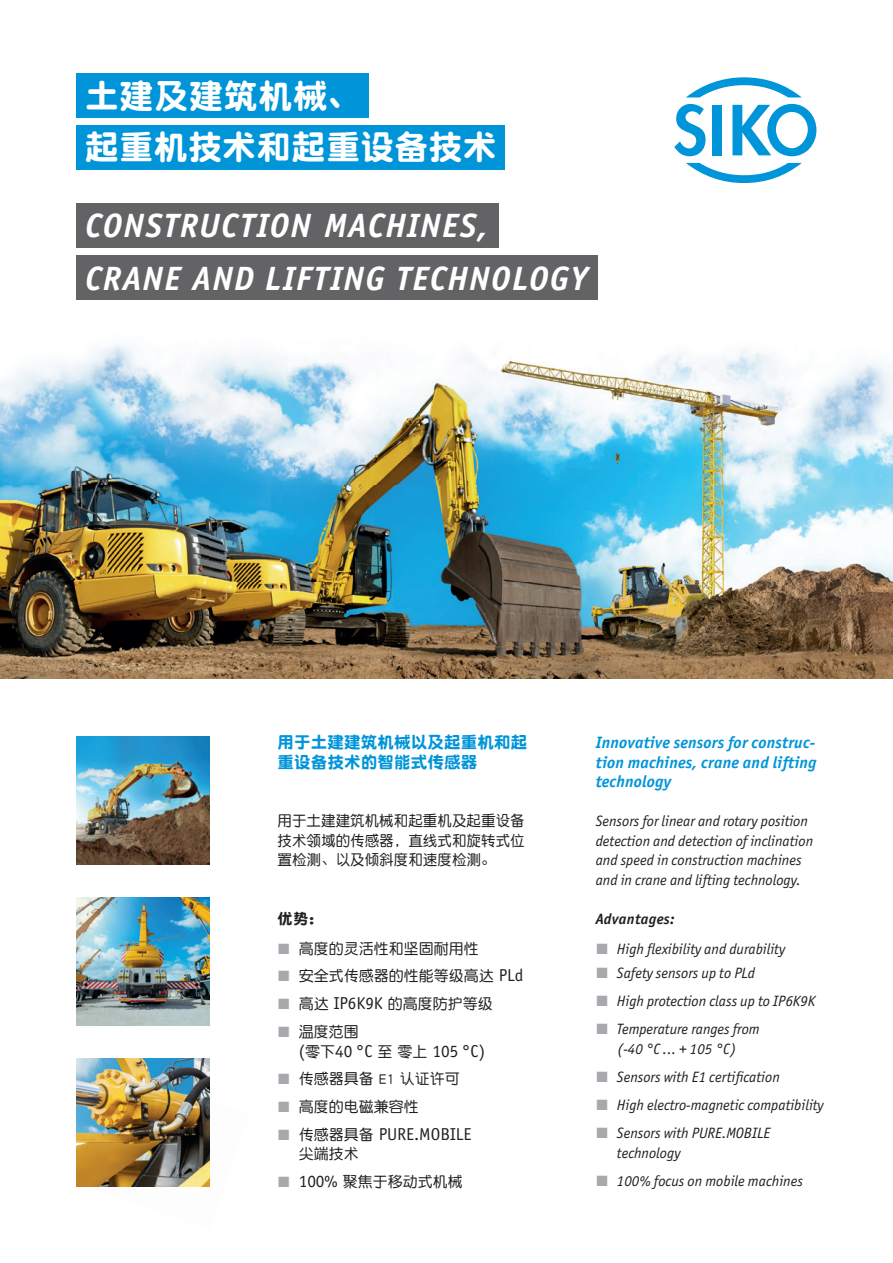
<style>
.page{position:relative;width:893px;height:1263px;background:#fff}
.page>*{position:absolute;margin:0;border:0;box-sizing:border-box;transform-origin:0 0}
.t1{font:italic 700 33.75px/52.7px "Officina Sans ITC Pro";letter-spacing:.04em;color:#fff}
.t2{font:33.75px/51.3px "DF Yuan GB W9";letter-spacing:.025em;color:#fff}
.t3{font:17.25px "Officina Sans ITC Pro";color:#231f20}
.t4{font:italic 700 16.5px/19.5px "Officina Sans ITC Pro";letter-spacing:.01em;color:#0095d9;text-align:justify}
.t5{font:16.5px/19.5px "DF Yuan GB W9";letter-spacing:.01em;color:#0095d9}
.t6{font:italic 15px/28.2px "Officina Sans ITC Pro";color:#231f20}
.t7{font:15px/27.8px "DF Yuan GB W5";color:#231f20}
.t8{font:italic 700 15px "Officina Sans ITC Pro";letter-spacing:.02em;color:#231f20}
.t9{font:15px "DF Yuan GB W9";color:#231f20}
.s1{font-family:"Officina Sans ITC Pro";font-size:17.25px}
.s2{font-family:"DF Yuan GB W5";font-size:15px}
</style>
<div class="page">
<img style="left:0;top:293px;width:893px;height:386px">
<svg style="left:674px;top:104px;width:32px;height:52px"></svg>
<div style="left:712px;top:105px;width:10px;height:50px;background:#0095d9"></div>
<svg style="left:686px;top:77px;width:115px;height:20px"></svg>
<svg style="left:686px;top:163px;width:116px;height:20px"></svg>
<svg style="left:732px;top:104px;width:84px;height:52px"></svg>
<img style="left:209px;top:1070px;width:1px;height:117px">
<div style="left:77px;top:74px;width:292px;height:44px;background:#0095d9"></div>
<div style="left:77px;top:125px;width:428px;height:44px;background:#0095d9"></div>
<img style="left:77px;top:737px;width:132px;height:128px">
<img style="left:77px;top:898px;width:132px;height:128px">
<img style="left:77px;top:1059px;width:132px;height:128px">
<div style="left:77px;top:203px;width:422px;height:44px;background:#636366"></div>
<div style="left:77px;top:256px;width:521px;height:44px;background:#636366"></div>
<h1 class="t2" style="left:85px;top:70px;width:413px">土建及建筑机械、<br>起重机技术和起重设备技术</h1>
<h1 class="t1" style="left:85px;top:199px;width:503px">CONSTRUCTION MACHINES,<br>CRANE AND LIFTING TECHNOLOGY</h1>
<p class="t5" style="left:277px;top:732px;width:251px">用于土建建筑机械以及起重机和起重设备技术的智能式传感器</p>
<p class="t7" style="left:277px;top:811px;width:249px;line-height:19.5px;text-align:justify">用于土建建筑机械和起重机及起重设备技术领域的传感器，直线式和旋转式位置检测、以及倾斜度和速度检测。</p>
<p class="t9" style="left:277px;top:910px;width:39px">优势:</p>
<p class="t7" style="left:299px;top:934px;width:226px">高度的灵活性和坚固耐用性<br>安全式传感器的性能等级高达 <span class="s1">PLd</span>高达 <span class="s1">IP6K9K</span> 的高度防护等级<br>温度范围</p>
<p class="t3" style="left:299px;top:1040px;width:188px">(<span class="s2">零下</span>40 °C <span class="s2">至 零上</span> 105 °C)</p>
<p class="t7" style="left:299px;top:1065px;width:163px">传感器具备 E1 认证许可高度的电磁兼容性</p>
<p class="t3" style="left:299px;top:1124px;width:174px"><span class="s2">传感器具备</span> PURE.MOBILE</p>
<p class="t7" style="left:299px;top:1140px;width:165px">尖端技术<br><span class="s1">100%</span> 聚焦于移动式机械</p>
<p class="t4" style="left:596px;top:733px;width:223px">Innovative sensors for construc&shy;tion machines, crane and lifting technology</p>
<p class="t6" style="left:596px;top:811px;width:219px;line-height:19.5px">Sensors for linear and rotary position detection and detection of inclination and speed in construction machines and in crane and lifting technology.</p>
<p class="t8" style="left:596px;top:909px;width:80px">Advantages:</p>
<p class="t6" style="left:617px;top:937px;width:170px;line-height:23.9px">High flexibility and durability<br>Safety sensors up to PLd</p>
<p class="t6" style="left:617px;top:986px;width:200px">High protection class up to IP6K9K<br>Temperature ranges from</p>
<p class="t6" style="left:617px;top:1034px;width:208px">(-40 °C ... + 105 °C)<br>Sensors with E1 certification<br>High electro-magnetic compatibility<br>Sensors with PURE.MOBILE</p>
<p class="t6" style="left:617px;top:1138px;width:187px">technology<br>100% focus on mobile machines</p>
</div>
